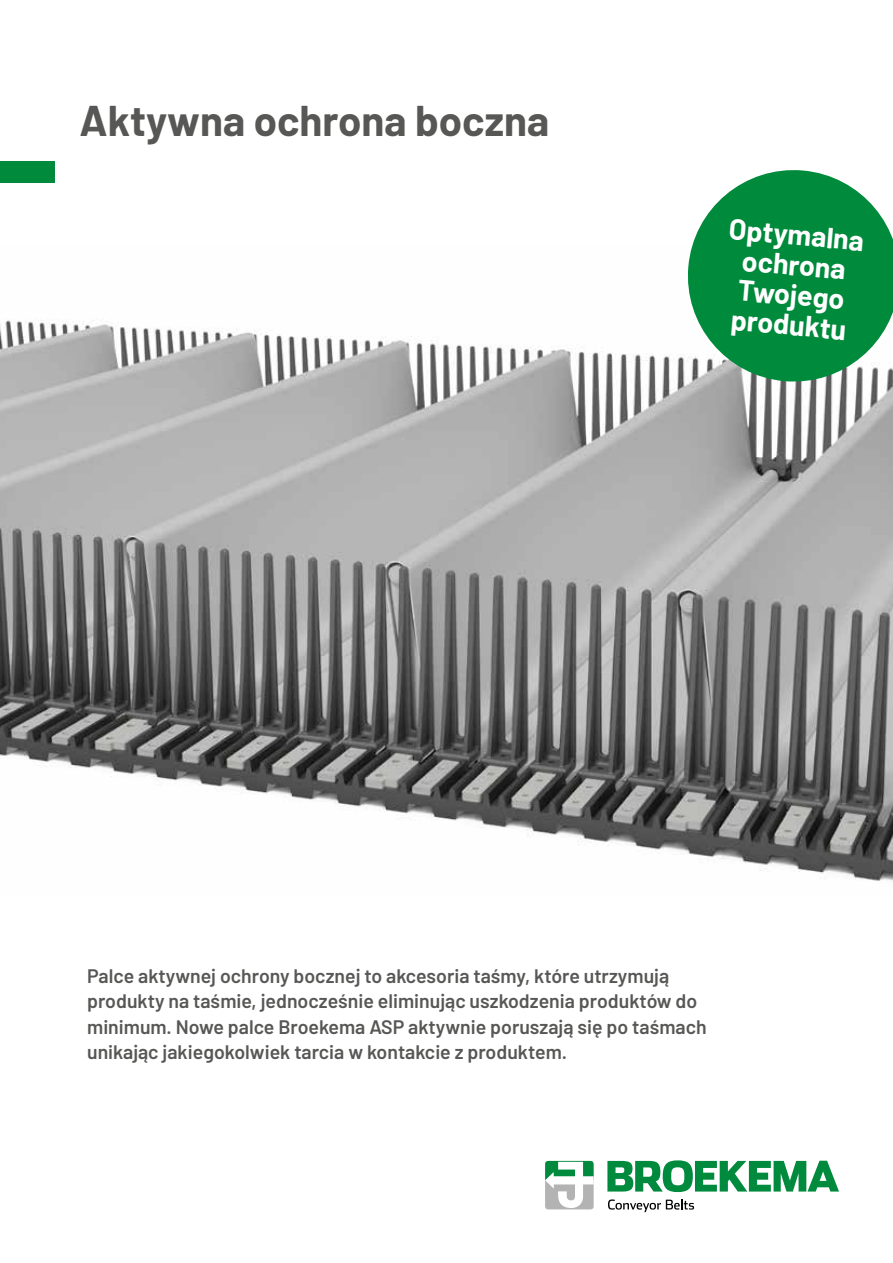
<style>
.page{position:relative;width:893px;height:1263px;background:#fff}
.page>*{position:absolute;margin:0;border:0;box-sizing:border-box;transform-origin:0 0}
.t1{font:700 42px "Barlow";color:#575756}
.t2{font:700 28.5px/30px "Barlow";color:#fff;text-align:center}
.t3{font:600 19.5px/25.5px "Barlow";color:#575756}
</style>
<div class="page">
<img style="left:0;top:320px;width:893px;height:561px">
<div style="left:0;top:161px;width:54px;height:22px;background:#008a3c"></div>
<svg style="left:683px;top:170px;width:210px;height:216px;fill:#008a3c"></svg>
<svg style="left:545px;top:1161px;width:49px;height:48px"></svg>
<svg style="left:607px;top:1160px;width:232px;height:32px"></svg>
<svg style="left:608px;top:1199px;width:86px;height:13px"></svg>
<h1 class="t1" style="left:80px;top:90px;width:471px">Aktywna ochrona boczna</h1>
<h2 class="t2" style="left:730px;top:212px;width:137px;rotate:5deg">Optymalna ochrona<br>Twojego produktu</h2>
<p class="t3" style="left:87px;top:961px;width:621px">Palce aktywnej ochrony bocznej to akcesoria taśmy, które utrzymują produkty na taśmie, jednocześnie eliminując uszkodzenia produktów do minimum. Nowe palce Broekema ASP aktywnie poruszają się po taśmach unikając jakiegokolwiek tarcia w kontakcie z produktem.</p>
</div>
